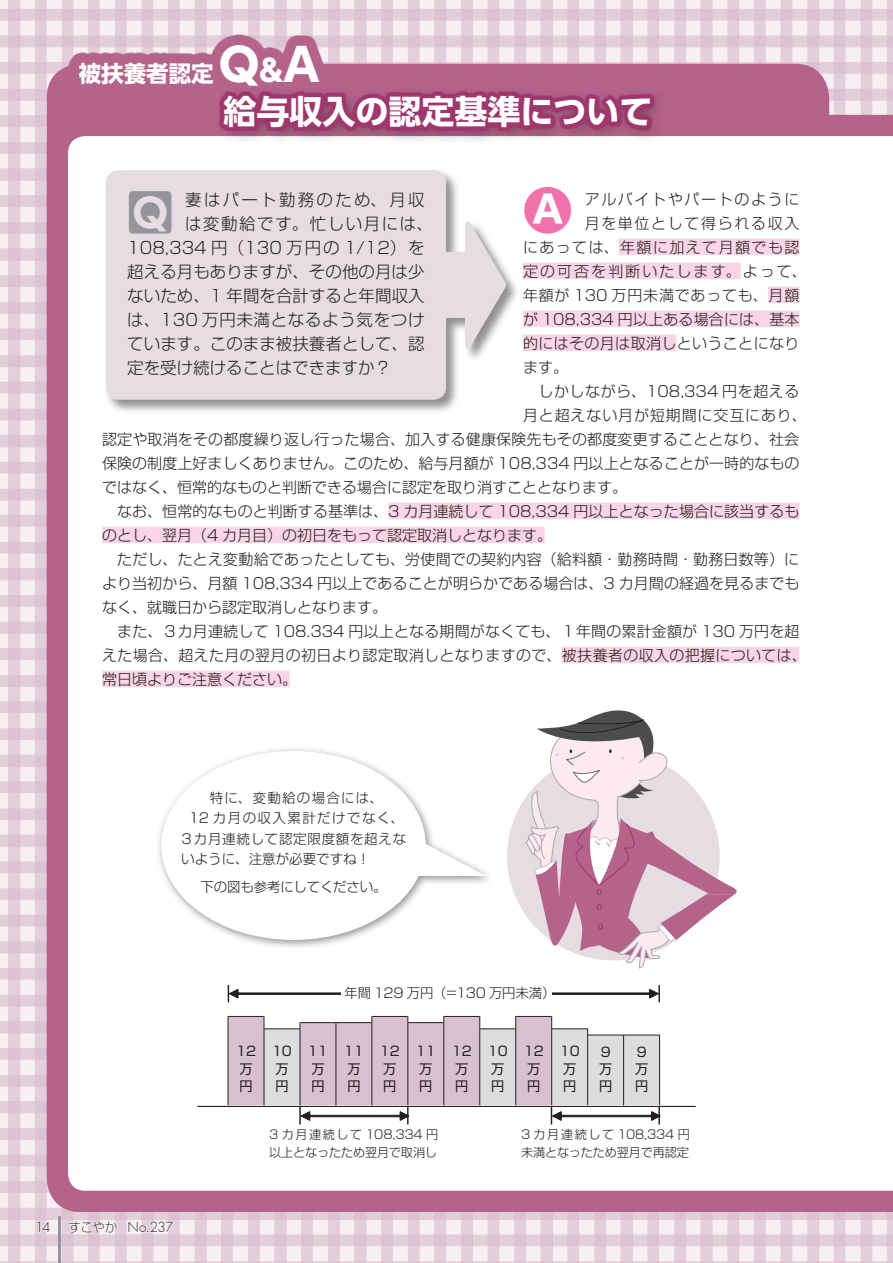
<style>
.page{position:relative;width:893px;height:1263px;background:#fff}
.page>*{position:absolute;margin:0;border:0;box-sizing:border-box;transform-origin:0 0}
.Q_A_11pt_16{font:700 49.35px "UD Shin Go Pro";color:#f171ab}
.Q_A_11pt_16-2{font:700 46.35px "UD Shin Go Pro";color:#939598}
.t1{font:700 33px "UD Shin Go Pro";color:#fff}
.t2{font:700 22.5px "UD Shin Go Pro";color:#fff}
.Q_A_11pt_16-3{font:300 16.5px "Shin Go Pr 6";color:#231f20}
.Q_A_11pt_16-4{font:300 16.5px "Shin Go Pr 6";letter-spacing:.04em;color:#231f20}
.Q_A_11pt_16-5{font:300 16.5px "Shin Go Pr 6";letter-spacing:.09em;color:#231f20}
.Q_A_11pt_16-6{font:300 16.5px "Shin Go Pr 6";letter-spacing:.135em;color:#231f20}
.新ゴL_11pt_16{font:300 15px/24px "Shin Go Pr 5";letter-spacing:.005em;color:#231f20}
.Q_A_11pt_16-7{font:300 15px "Shin Go Pr 6";letter-spacing:.095em;color:#231f20}
.Q_A_11pt_16-8{font:300 15px "Shin Go Pr 6";letter-spacing:.01em;color:#231f20}
.新ゴL_11pt_16-2{font:300 15px "Shin Go Pr 5";letter-spacing:.035em;color:#231f20}
.Q_A_11pt_16-9{font:300 15px "Shin Go Pr 6";letter-spacing:.05em;color:#231f20}
.Q_A_11pt_16-10{font:300 15px "Shin Go Pr 6";letter-spacing:.025em;color:#231f20}
.新ゴL_11pt_16-3{font:300 15px "Shin Go Pr 5";letter-spacing:.06em;color:#231f20}
.Q_A_11pt_16-11{font:300 15px "Shin Go Pr 6";letter-spacing:.135em;color:#231f20}
.新ゴL_10pt_15{font:300 13.5px "Shin Go Pr 5";letter-spacing:.05em;color:#231f20}
.新ゴL_10pt_15-2{font:300 13.5px "Shin Go Pr 5";letter-spacing:.105em;color:#231f20}
.新ゴL_10pt_15-3{font:300 13.5px "Shin Go Pr 5";color:#231f20}
.新ゴL_10pt_15-4{font:300 13.5px "Shin Go Pr 5";letter-spacing:-.015em;color:#231f20}
.新ゴL_10pt_15-5{font:300 13.5px "Shin Go Pr 5";letter-spacing:.095em;color:#231f20}
.t3{font:300 13.5px "Futura";letter-spacing:-.05em;color:#231f20}
.新ゴL_11pt_16-4{font:300 13.35px "Shin Go Pr 5";letter-spacing:-.015em;color:#231f20}
.t4{font:13.05px/17.5px "Shin Go Pr 5";color:#231f20}
.新ゴL_11pt_16-5{font:300 12.15px/17.5px "Shin Go Pr 5";letter-spacing:-.01em;color:#231f20}
.s1{font-weight:800;font-size:45px}
.s2{font-weight:800;font-size:30px}
.s3{font-size:45px}
.s4{font-family:"Shin Go Pro";font-stretch:expanded;font-size:12.75px}
</style>
<div class="page">
<img style="left:0;top:0;width:893px;height:1263px">
<div style="left:47px;top:64px;width:782px;height:1148px;background:#b4638a;border-radius:34px"></div>
<div style="left:68px;top:136px;width:825px;height:1055px;background:#fff"></div>
<div style="left:619px;top:239px;width:180px;height:16px;background:#fad5e5"></div>
<div style="left:523px;top:263px;width:218px;height:16px;background:#fad5e5"></div>
<div style="left:768px;top:287px;width:31px;height:16px;background:#fad5e5"></div>
<div style="left:523px;top:311px;width:276px;height:16px;background:#fad5e5"></div>
<div style="left:523px;top:335px;width:153px;height:16px;background:#fad5e5"></div>
<div style="left:388px;top:503px;width:411px;height:16px;background:#fad5e5"></div>
<div style="left:102px;top:527px;width:443px;height:16px;background:#fad5e5"></div>
<div style="left:562px;top:647px;width:237px;height:16px;background:#fad5e5"></div>
<div style="left:102px;top:671px;width:188px;height:16px;background:#fad5e5"></div>
<svg style="left:68px;top:34px;width:261px;height:32px;fill:#b4648b"></svg>
<hr style="left:198px;top:1106px;width:497px;height:1px;background:#231f20">
<svg style="left:228px;top:1016px;width:433px;height:108px"></svg>
<hr style="left:228px;top:1035px;width:1px;height:70px;background:#231f20">
<div style="left:213px;top:85px;width:453px;height:59px;background:#231f20;opacity:.75"></div>
<div style="left:219px;top:91px;width:435px;height:40px;background:#9f366c"></div>
<div style="left:104px;top:168px;width:416px;height:246px;background:#231f20;opacity:.5"></div>
<div style="left:106px;top:170px;width:340px;height:230px;background:#e5dde2;border-radius:13px"></div>
<svg style="left:446px;top:221px;width:60px;height:128px"></svg>
<div style="left:155px;top:745px;width:340px;height:205px;background:#231f20;opacity:.5"></div>
<div style="left:161px;top:751px;width:265px;height:189px;background:#fff;border-radius:50%"></div>
<svg style="left:228px;top:699px;width:512px;height:303px"></svg>
<div style="left:67px;top:1219px;width:50px;height:14px;background:#fff;opacity:.7"></div>
<hr style="left:58px;top:1216px;width:3px;height:47px;background:#939598">
<div style="left:36px;top:1220px;width:15px;height:12px;background:#fff;opacity:.7"></div>
<div style="left:127px;top:1220px;width:47px;height:12px;background:#fff;opacity:.7"></div>
<p class="t2" style="left:79px;top:55px;width:243px">被扶養者認定 <span class="s1">Q</span><span class="s2">&amp;</span><span class="s3">A</span></p>
<p class="t1" style="left:223px;top:84px;width:430px">給与収入の認定基準について</p>
<p class="Q_A_11pt_16" style="left:523px;top:170px;width:51px">A</p>
<p class="Q_A_11pt_16-7" style="left:585px;top:187px;width:216px">アルバイトやパートのように</p>
<p class="Q_A_11pt_16-2" style="left:127px;top:174px;width:48px">Q</p>
<p class="Q_A_11pt_16-6" style="left:185px;top:186px;width:241px">妻はパート勤務のため、月収</p>
<p class="Q_A_11pt_16-7" style="left:585px;top:211px;width:216px">月を単位として得られる収入</p>
<p class="Q_A_11pt_16-7" style="left:523px;top:235px;width:278px">にあっては、年額に加えて月額でも認</p>
<p class="Q_A_11pt_16-11" style="left:523px;top:259px;width:285px">定の可否を判断いたします。よって、</p>
<p class="Q_A_11pt_16-9" style="left:523px;top:283px;width:278px">年額が 130 万円未満であっても、月額</p>
<p class="Q_A_11pt_16-8" style="left:523px;top:307px;width:278px">が 108,334 円以上ある場合には、基本</p>
<p class="Q_A_11pt_16-10" style="left:523px;top:331px;width:278px">的にはその月は取消しということになり</p>
<p class="Q_A_11pt_16-7" style="left:523px;top:355px;width:46px">ます。</p>
<p class="新ゴL_11pt_16-2" style="left:523px;top:379px;width:278px">　しかしながら、108,334 円を超える</p>
<p class="新ゴL_11pt_16-3" style="left:523px;top:403px;width:285px">月と超えない月が短期間に交互にあり、</p>
<p class="新ゴL_11pt_16" style="left:102px;top:425px;width:699px">認定や取消をその都度繰り返し行った場合、加入する健康保険先もその都度変更することとなり、社会</p>
<p class="新ゴL_11pt_16" style="left:102px;top:449px;width:699px">保険の制度上好ましくありません。このため、給与月額が 108,334 円以上となることが一時的なもの</p>
<p class="新ゴL_11pt_16" style="left:102px;top:473px;width:526px">ではなく、恒常的なものと判断できる場合に認定を取り消すこととなります。</p>
<p class="新ゴL_11pt_16" style="left:102px;top:497px;width:699px">　なお、恒常的なものと判断する基準は、3 カ月連続して 108,334 円以上となった場合に該当するものとし、翌月（4 カ月目）の初日をもって認定取消しとなります。</p>
<p class="新ゴL_11pt_16" style="left:102px;top:545px;width:699px;text-align:justify">　ただし、たとえ変動給であったとしても、労使間での契約内容（給料額・勤務時間・勤務日数等）により当初から、月額 108,334 円以上であることが明らかである場合は、3 カ月間の経過を見るまでもなく、就職日から認定取消しとなります。</p>
<p class="新ゴL_11pt_16" style="left:102px;top:617px;width:706px">　また、３カ月連続して 108.334 円以上となる期間がなくても、１年間の累計金額が 130 万円を超えた場合、超えた月の翌月の初日より認定取消しとなりますので、被扶養者の収入の把握については、常日頃よりご注意ください。</p>
<p class="Q_A_11pt_16-5" style="left:185px;top:210px;width:249px">は変動給です。忙しい月には、</p>
<p class="Q_A_11pt_16-3" style="left:127px;top:234px;width:299px">108,334 円（130 万円の 1/12）を</p>
<p class="Q_A_11pt_16-3" style="left:127px;top:258px;width:299px">超える月もありますが、その他の月は少</p>
<p class="Q_A_11pt_16-3" style="left:127px;top:282px;width:299px">ないため、1 年間を合計すると年間収入</p>
<p class="Q_A_11pt_16-4" style="left:127px;top:306px;width:299px">は、130 万円未満となるよう気をつけ</p>
<p class="Q_A_11pt_16-3" style="left:127px;top:330px;width:299px">ています。このまま被扶養者として、認</p>
<p class="Q_A_11pt_16-3" style="left:127px;top:354px;width:265px">定を受け続けることはできますか？</p>
<p class="新ゴL_10pt_15-5" style="left:210px;top:787px;width:175px">特に、変動給の場合には、</p>
<p class="新ゴL_10pt_15-2" style="left:189px;top:807px;width:217px">12 カ月の収入累計だけでなく、</p>
<p class="新ゴL_10pt_15" style="left:180px;top:827px;width:228px">３カ月連続して認定限度額を超えな</p>
<p class="新ゴL_10pt_15-3" style="left:181px;top:848px;width:190px">いように、注意が必要ですね！</p>
<p class="新ゴL_10pt_15-4" style="left:201px;top:875px;width:188px">下の図も参考にしてください。</p>
<p class="新ゴL_11pt_16-4" style="left:344px;top:982px;width:212px">年間 129 万円（=130 万円未満）</p>
<p class="t4" style="left:236px;top:1041px;width:21px">12万円</p>
<p class="t4" style="left:272px;top:1041px;width:21px">10万円</p>
<p class="t4" style="left:308px;top:1041px;width:21px">11万円</p>
<p class="t4" style="left:344px;top:1041px;width:21px">11万円</p>
<p class="t4" style="left:380px;top:1041px;width:21px">12万円</p>
<p class="t4" style="left:416px;top:1041px;width:21px">11万円</p>
<p class="t4" style="left:452px;top:1041px;width:21px">12万円</p>
<p class="t4" style="left:488px;top:1041px;width:21px">10万円</p>
<p class="t4" style="left:524px;top:1041px;width:21px">12万円</p>
<p class="t4" style="left:560px;top:1041px;width:21px">10万円</p>
<p class="t4" style="left:599px;top:1042px;width:14px">９万円</p>
<p class="t4" style="left:635px;top:1042px;width:14px">９万円</p>
<p class="t3" style="left:35px;top:1218px;width:17px">14</p>
<p class="t3" style="left:68px;top:1218px;width:107px"><span class="s4">すこやか</span> No.237</p>
<p class="新ゴL_11pt_16-5" style="left:269px;top:1125px;width:170px">3 カ月連続して 108,334 円以上となったため翌月で取消し</p>
<p class="新ゴL_11pt_16-5" style="left:521px;top:1125px;width:170px">3 カ月連続して 108,334 円未満となったため翌月で再認定</p>
</div>
